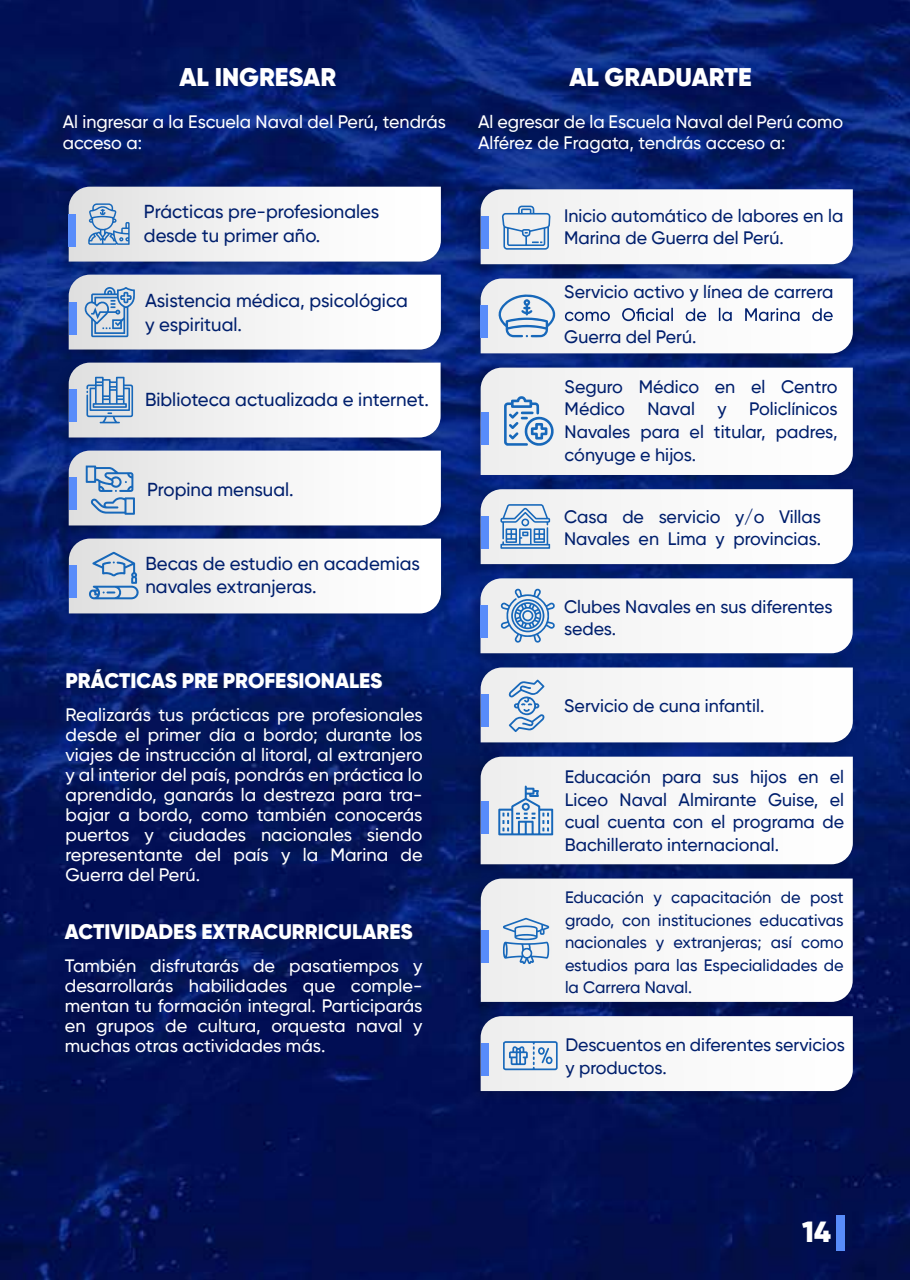
<style>
.page{position:relative;width:910px;height:1280px;background:#fff}
.page>*{position:absolute;margin:0;border:0;box-sizing:border-box;transform-origin:0 0}
.t1{font:900 29.1px "Gilroy";color:#fff}
.t2{font:900 25.5px "Gilroy";color:#fff}
.t3{font:900 21px "Gilroy";color:#fff}
.t4{font:500 18.75px/23.4px "Gilroy";color:#001f6d}
.t5{font:500 18px/20px "Gilroy";color:#fff;text-align:justify}
.t6{font:500 18px/22.5px "Gilroy";color:#001f6d}
.t7{font:500 16.5px/22.5px "Gilroy";color:#001f6d;text-align:justify}
</style>
<div class="page">
<img style="left:0;top:0;width:910px;height:1280px">
<div style="left:837px;top:1215px;width:8px;height:36px;background:#588cfa"></div>
<img style="left:463px;top:1019px;width:399px;height:90px">
<svg style="left:481px;top:1019px;width:372px;height:72px"></svg>
<img style="left:51px;top:178px;width:399px;height:88px">
<svg style="left:69px;top:187px;width:372px;height:75px"></svg>
<img style="left:51px;top:266px;width:399px;height:101px">
<svg style="left:69px;top:275px;width:372px;height:75px"></svg>
<img style="left:51px;top:354px;width:398px;height:88px">
<svg style="left:69px;top:363px;width:372px;height:74px"></svg>
<img style="left:51px;top:442px;width:399px;height:101px">
<svg style="left:69px;top:451px;width:372px;height:74px"></svg>
<img style="left:52px;top:530px;width:398px;height:100px">
<svg style="left:69px;top:538px;width:372px;height:75px"></svg>
<img style="left:463px;top:283px;width:399px;height:75px">
<svg style="left:481px;top:283px;width:372px;height:70px"></svg>
<img style="left:463px;top:358px;width:399px;height:121px">
<svg style="left:481px;top:368px;width:372px;height:107px"></svg>
<img style="left:463px;top:883px;width:399px;height:136px">
<svg style="left:481px;top:883px;width:372px;height:119px"></svg>
<img style="left:463px;top:760px;width:399px;height:123px">
<svg style="left:481px;top:760px;width:372px;height:104px"></svg>
<img style="left:463px;top:581px;width:399px;height:77px">
<svg style="left:480px;top:581px;width:373px;height:72px"></svg>
<img style="left:463px;top:479px;width:399px;height:102px">
<svg style="left:481px;top:489px;width:372px;height:75px"></svg>
<img style="left:463px;top:658px;width:399px;height:102px">
<svg style="left:481px;top:667px;width:372px;height:75px"></svg>
<img style="left:463px;top:181px;width:399px;height:102px">
<svg style="left:481px;top:189px;width:372px;height:75px"></svg>
<h2 class="t2" style="left:179px;top:60px;width:158px">AL INGRESAR</h2>
<p class="t5" style="left:63px;top:111px;width:385px;line-height:21px">Al ingresar a la Escuela Naval del Perú, tendrás acceso a:</p>
<p class="t4" style="left:144px;top:200px;width:237px">Prácticas pre-profesionales desde tu primer año.</p>
<p class="t4" style="left:145px;top:289px;width:264px">Asistencia médica, psicológica y espiritual.</p>
<p class="t4" style="left:145px;top:387px;width:285px">Biblioteca actualizada e internet.</p>
<p class="t4" style="left:147px;top:478px;width:148px">Propina mensual.</p>
<p class="t4" style="left:145px;top:551px;width:276px">Becas de estudio en academias navales extranjeras.</p>
<p class="t3" style="left:65px;top:667px;width:318px">PRÁCTICAS PRE PROFESIONALES</p>
<p class="t5" style="left:65px;top:704px;width:359px">Realizarás tus prácticas pre profesionales desde el primer día a bordo; durante los viajes de instrucción al litoral, al extranjero y al interior del país, pondrás en práctica lo aprendido, ganarás la destreza para tra&shy;bajar a bordo, como también conocerás puertos y ciudades nacionales siendo representante del país y la Marina de Guerra del Perú.</p>
<p class="t3" style="left:65px;top:918px;width:349px">ACTIVIDADES EXTRACURRICULARES</p>
<p class="t5" style="left:65px;top:955px;width:359px">También disfrutarás de pasatiempos y desarrollarás habilidades que comple&shy;mentan tu formación integral. Participarás en grupos de cultura, orquesta naval y muchas otras actividades más.</p>
<h2 class="t2" style="left:569px;top:60px;width:184px">AL GRADUARTE</h2>
<p class="t5" style="left:478px;top:111px;width:366px;line-height:21px">Al egresar de la Escuela Naval del Perú como<br>Alférez de Fragata, tendrás acceso a:</p>
<p class="t6" style="left:564px;top:204px;width:281px">Inicio automático de labores en la<br>Marina de Guerra del Perú.</p>
<p class="t6" style="left:564px;top:281px;width:271px">Servicio activo y línea de carrera</p>
<p class="t6" style="left:564px;top:326px;width:134px">Guerra del Perú.</p>
<p class="t6" style="left:565px;top:375px;width:275px;text-align:justify">Seguro Médico en el Centro Médico Naval y Policlínicos Navales para el titular, padres, cónyuge e hijos.</p>
<p class="t6" style="left:564px;top:505px;width:258px">Casa de servicio y/o Villas<br>Navales en Lima y provincias.</p>
<p class="t6" style="left:564px;top:595px;width:270px">Clubes Navales en sus diferentes sedes.</p>
<p class="t6" style="left:564px;top:694px;width:202px">Servicio de cuna infantil.</p>
<p class="t6" style="left:565px;top:765px;width:281px;text-align:justify">Educación para sus hijos en el Liceo Naval Almirante Guise, el cual cuenta con el programa de Bachillerato internacional.</p>
<p class="t7" style="left:565px;top:886px;width:280px">Educación y capacitación de post grado, con instituciones educativas nacionales y extranjeras; así como estudios para las Especialidades de la Carrera Naval.</p>
<p class="t6" style="left:565px;top:1033px;width:281px">Descuentos en diferentes servicios y productos.</p>
<h1 class="t1" style="left:802px;top:1214px;width:30px">14</h1>
</div>
